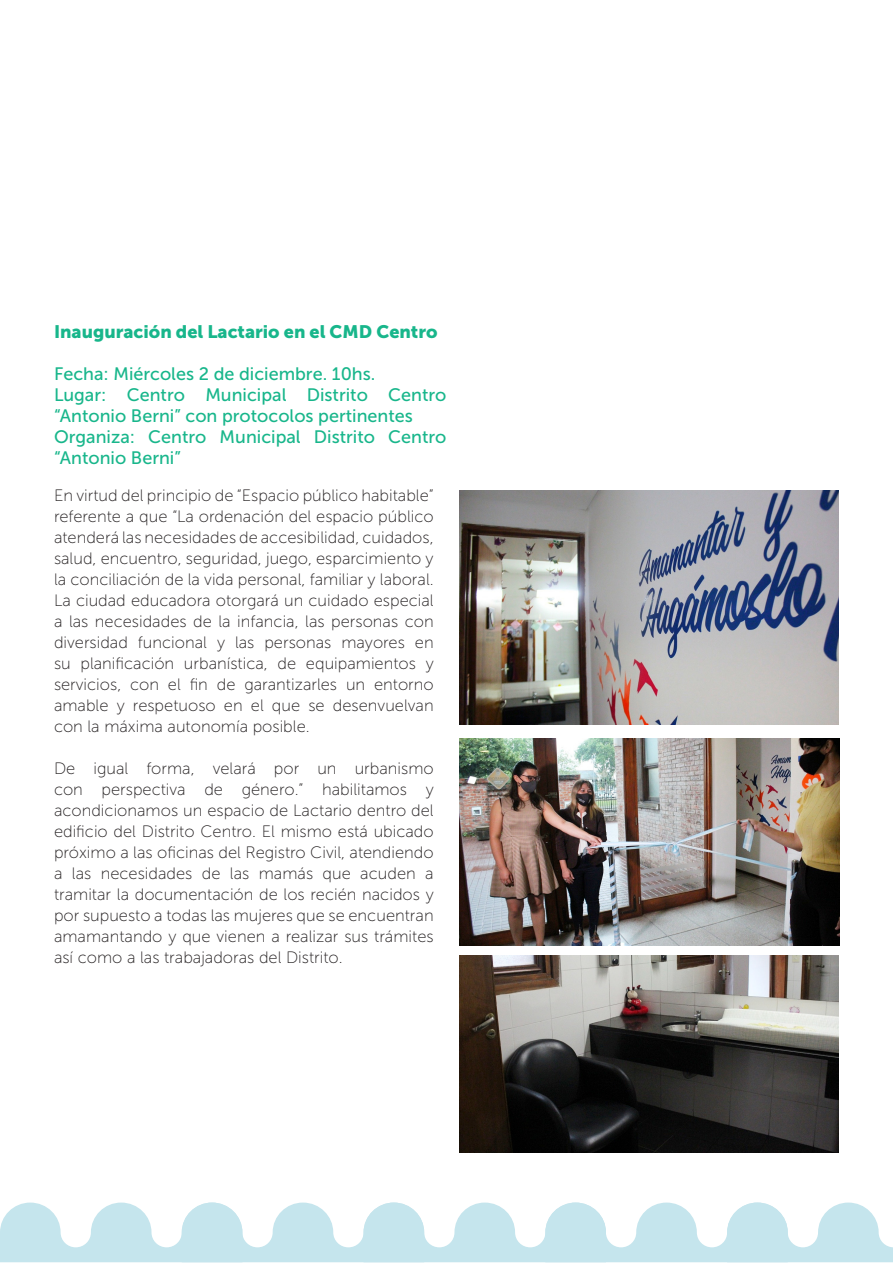
<style>
.page{position:relative;width:893px;height:1263px;background:#fff}
.page>*{position:absolute;margin:0;border:0;box-sizing:border-box;transform-origin:0 0}
.t1{font:18px/21px "Museo Sans 500";color:#18b68b}
.t2{font:18px "Museo Sans 900";color:#18b68b}
.t3{font:16.5px/21px "Museo Sans 100";color:#231f20;text-align:justify}
</style>
<div class="page">
<svg style="left:0;top:1202px;width:893px;height:60px"></svg>
<img style="left:459px;top:491px;width:380px;height:234px">
<img style="left:459px;top:955px;width:380px;height:197px">
<img style="left:459px;top:738px;width:381px;height:207px">
<p class="t2" style="left:54px;top:321px;width:385px">Inauguración del Lactario en el CMD Centro</p>
<p class="t1" style="left:54px;top:363px;width:323px">Fecha: Miércoles 2 de diciembre. 10hs.</p>
<p class="t1" style="left:54px;top:384px;width:394px">Lugar: Centro Municipal Distrito Centro “Antonio Berni” con protocolos pertinentes</p>
<p class="t1" style="left:54px;top:426px;width:394px">Organiza: Centro Municipal Distrito Centro “Antonio Berni”</p>
<p class="t3" style="left:54px;top:485px;width:381px">En virtud del principio de “Espacio público habitable” referente a que “La ordenación del espacio público atenderá las necesidades de accesibilidad, cuidados, salud, encuentro, seguridad, juego, esparcimiento y la conciliación de la vida personal, familiar y laboral.<br>La ciudad educadora otorgará un cuidado especial a las necesidades de la infancia, las personas con diversidad funcional y las personas mayores en su planificación urbanística, de equipamientos y servicios, con el fin de garantizarles un entorno amable y respetuoso en el que se desenvuelvan con la máxima autonomía posible.</p>
<p class="t3" style="left:54px;top:758px;width:381px">De igual forma, velará por un urbanismo con perspectiva de género.” habilitamos y acondicionamos un espacio de Lactario dentro del edificio del Distrito Centro. El mismo está ubicado próximo a las oficinas del Registro Civil, atendiendo a las necesidades de las mamás que acuden a tramitar la documentación de los recién nacidos y por supuesto a todas las mujeres que se encuentran amamantando y que vienen a realizar sus trámites así como a las trabajadoras del Distrito.</p>
</div>
